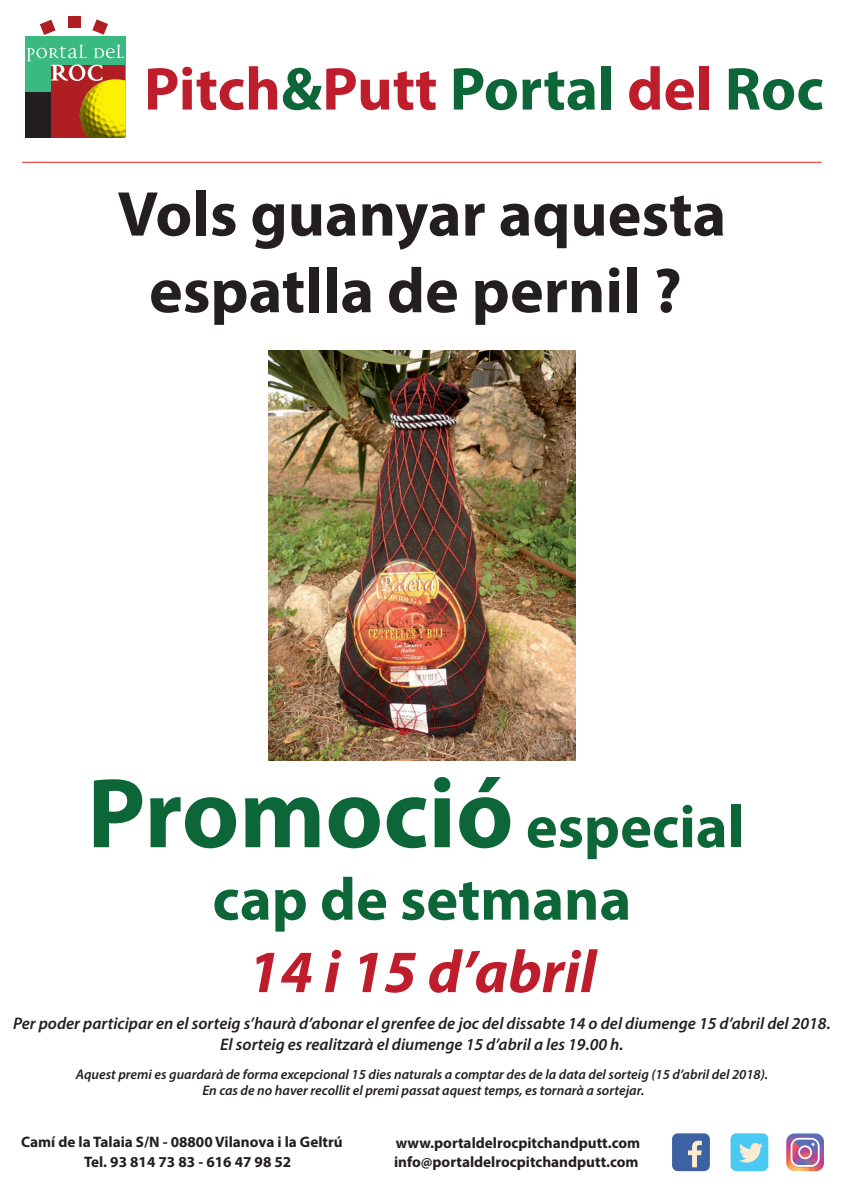
<style>
.page{position:relative;width:842px;height:1191px;background:#fff}
.page>*{position:absolute;margin:0;border:0;box-sizing:border-box;transform-origin:0 0}
.t1{font:700 100px "Myriad Pro";color:#0c6638}
.t2{font:700 63.8px/76.6px "Myriad Pro";color:#231f20;text-align:center}
.t3{font:700 61px "Myriad Pro";color:#be1d2c}
.t4{font:700 60.4px "Myriad Pro";color:#0c6638}
.t5{font:italic 700 60.4px "Myriad Pro";color:#be1d2c}
.t6{font:italic 600 16.8px/20.2px "Myriad Pro";color:#231f20;text-align:center}
.t7{font:700 15.2px/19.6px "Myriad Pro";color:#231f20}
.t8{font:italic 600 13.8px/16.6px "Myriad Pro";color:#231f20;text-align:center}
.s1{color:#0c6638}
.s2{font-size:60.4px}
</style>
<div class="page">
<hr style="left:22px;top:162px;width:800px;height:1px;background:#ee1d23">
<div style="left:25px;top:36px;width:100px;height:101px;background:#3ab980"></div>
<div style="left:25px;top:92px;width:54px;height:45px;background:#231f20"></div>
<div style="left:51px;top:65px;width:74px;height:72px;background:#af1e22"></div>
<svg style="left:27px;top:45px;width:97px;height:36px"></svg>
<div style="left:69px;top:16px;width:12px;height:12px;background:#af1e22"></div>
<svg style="left:92px;top:19px;width:16px;height:16px"></svg>
<svg style="left:40px;top:20px;width:16px;height:15px"></svg>
<img style="left:79px;top:79px;width:47px;height:58px">
<div style="left:672px;top:1133px;width:38px;height:38px;background:#3d61a2;border-radius:6px"></div>
<svg style="left:688px;top:1140px;width:14px;height:27px"></svg>
<div style="left:730px;top:1133px;width:38px;height:38px;background:#4ac9f2;border-radius:6px"></div>
<svg style="left:739px;top:1143px;width:24px;height:19px"></svg>
<svg style="left:786px;top:1133px;width:38px;height:38px"></svg>
<img style="left:268px;top:351px;width:307px;height:409px">
<h3 class="t3" style="left:144px;top:49px;width:681px">Pitch<span class="s1">&amp;</span>Putt <span class="s1">Portal</span> del <span class="s1">Roc</span></h3>
<h2 class="t2" style="left:117px;top:174px;width:610px">Vols guanyar aquesta espatlla de pernil ?</h2>
<h1 class="t1" style="left:87px;top:748px;width:658px">Promoció <span class="s2">especial</span></h1>
<h3 class="t4" style="left:212px;top:860px;width:420px">cap de setmana</h3>
<h3 class="t5" style="left:248px;top:932px;width:350px">14 i 15 d’abril</h3>
<p class="t6" style="left:13px;top:1013px;width:819px">Per poder participar en el sorteig s’haurà d’abonar el grenfee de joc del dissabte 14 o del diumenge 15 d’abril del 2018.<br>El sorteig es realitzarà el diumenge 15 d’abril a les 19.00 h.</p>
<p class="t8" style="left:76px;top:1065px;width:694px">Aquest premi es guardarà de forma excepcional 15 dies naturals a comptar des de la data del sorteig (15 d’abril del 2018).<br>En cas de no haver recollit el premi passat aquest temps, es tornarà a sortejar.</p>
<p class="t7" style="left:84px;top:1131px;width:260px;text-indent:-63px">Camí de la Talaia S/N - 08800 Vilanova i la Geltrú<br>Tel. 93 814 73 83 - 616 47 98 52</p>
<p class="t7" style="left:394px;top:1132px;width:248px;line-height:19.3px">www.portaldelrocpitchandputt.com info@portaldelrocpitchandputt.com</p>
</div>
